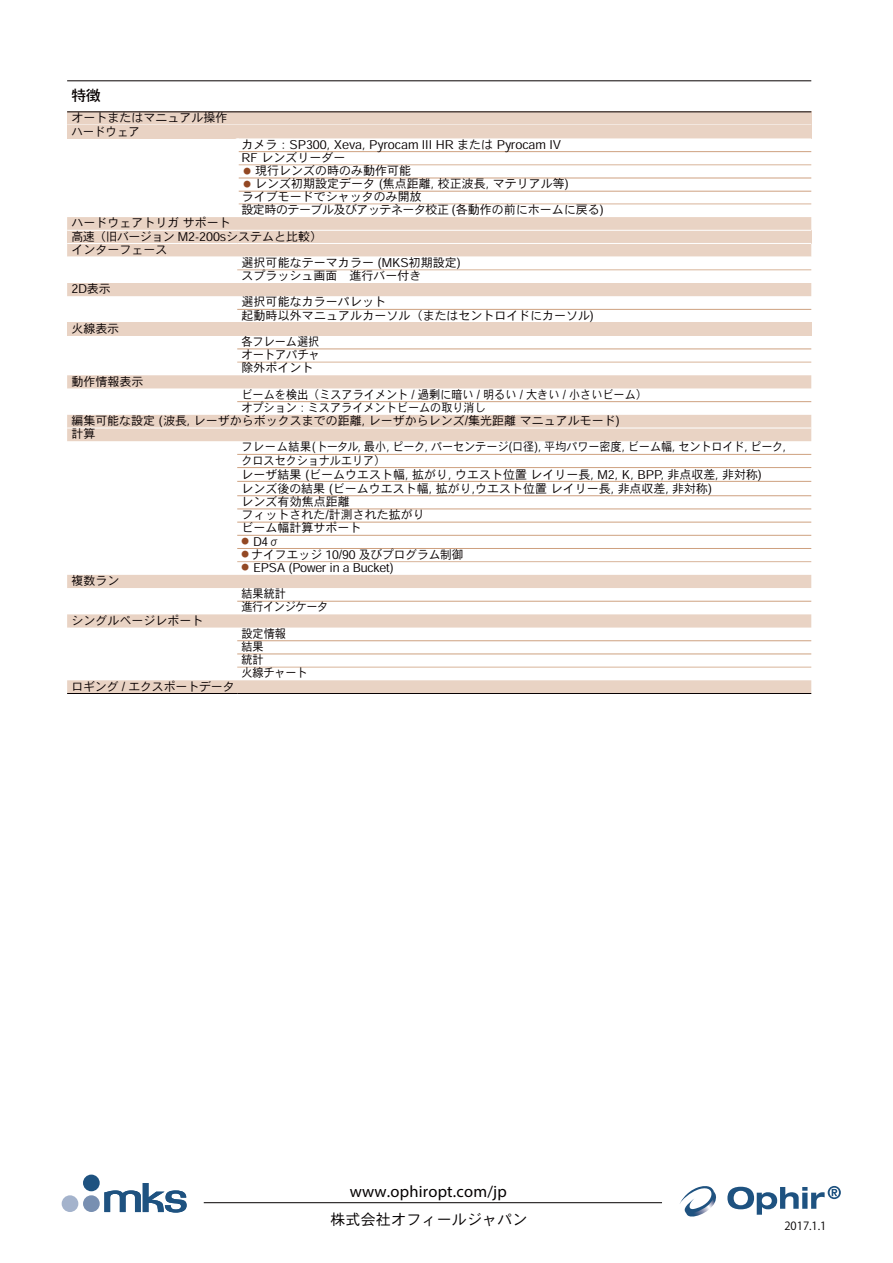
<style>
.page{position:relative;width:893px;height:1263px;background:#fff}
.page>*{position:absolute;margin:0;border:0;box-sizing:border-box;transform-origin:0 0}
.t1{font:16.5px "Myriad Pro";letter-spacing:.01em;color:#040000}
.t2{font:15px "Heisei Kaku Go W3";letter-spacing:.01em;color:#040000}
.t3{font:15px "Heisei Kaku Go W5";color:#070001}
.t4{font:12px/13.2px "Heisei Kaku Go W3";color:#070001}
.t5{font:12px/13.2px "Heisei Kaku Go W3";color:#070001;scale:.93 1}
.t6{font:12px/13.2px "Heisei Kaku Go W3";letter-spacing:-.03em;color:#070001;scale:.93 1}
.t7{font:12px "Heisei Kaku Go W3";letter-spacing:-.02em;color:#070001;scale:.95 1}
.t8{font:11.25px "Koz Go Pr 6 N";color:#040000}
.s1{font-family:"Koz Go Pr 6 N";font-size:7.65px;color:#934823}
</style>
<div class="page">
<div style="left:67px;top:112px;width:744px;height:13px;background:#e9d3c4"></div>
<hr style="left:67px;top:81px;width:744px;height:1px;background:#070001">
<hr style="left:67px;top:112px;width:744px;height:1px;background:#070001">
<div style="left:67px;top:125px;width:744px;height:13px;background:#e9d3c4"></div>
<svg style="left:239px;top:138px;width:572px;height:1px"></svg>
<hr style="left:239px;top:151px;width:572px;height:1px;background:#cea180">
<svg style="left:67px;top:152px;width:744px;height:118px"></svg>
<hr style="left:67px;top:230px;width:170px;height:1px;background:#fff">
<hr style="left:237px;top:230px;width:574px;height:1px;background:#fff">
<hr style="left:67px;top:243px;width:170px;height:1px;background:#fff">
<hr style="left:237px;top:243px;width:574px;height:1px;background:#fff">
<hr style="left:237px;top:270px;width:574px;height:1px;background:#d8b499">
<svg style="left:67px;top:283px;width:744px;height:79px"></svg>
<div style="left:67px;top:323px;width:744px;height:13px;background:#e9d3c4"></div>
<svg style="left:67px;top:375px;width:744px;height:318px"></svg>
<hr style="left:67px;top:428px;width:170px;height:1px;background:#fff">
<hr style="left:237px;top:428px;width:574px;height:1px;background:#fff">
<hr style="left:67px;top:693px;width:170px;height:1px;background:#070001">
<hr style="left:237px;top:693px;width:574px;height:1px;background:#070001">
<hr style="left:237px;top:309px;width:574px;height:1px;background:#cea180">
<hr style="left:237px;top:349px;width:574px;height:1px;background:#cea180">
<hr style="left:237px;top:401px;width:574px;height:1px;background:#cea180">
<hr style="left:237px;top:454px;width:574px;height:1px;background:#cea180">
<hr style="left:237px;top:467px;width:574px;height:1px;background:#cea180">
<hr style="left:237px;top:495px;width:574px;height:1px;background:#cea180">
<hr style="left:237px;top:509px;width:574px;height:1px;background:#cea180">
<hr style="left:237px;top:522px;width:574px;height:1px;background:#cea180">
<hr style="left:237px;top:535px;width:574px;height:1px;background:#cea180">
<hr style="left:237px;top:548px;width:574px;height:1px;background:#cea180">
<hr style="left:237px;top:601px;width:574px;height:1px;background:#cea180">
<hr style="left:237px;top:640px;width:574px;height:1px;background:#cea180">
<hr style="left:237px;top:654px;width:574px;height:1px;background:#cea180">
<hr style="left:237px;top:362px;width:574px;height:1px;background:#d8b499">
<hr style="left:237px;top:561px;width:574px;height:1px;background:#d8b499">
<hr style="left:237px;top:667px;width:574px;height:1px;background:#d8b499">
<hr style="left:237px;top:481px;width:574px;height:1px;background:#cea180">
<hr style="left:204px;top:1202px;width:458px;height:1px;background:#040000">
<svg style="left:104px;top:1183px;width:83px;height:29px"></svg>
<div style="left:83px;top:1174px;width:17px;height:17px;background:#1e5280;border-radius:50%"></div>
<div style="left:83px;top:1195px;width:17px;height:17px;background:#788fb1;border-radius:50%"></div>
<div style="left:62px;top:1195px;width:16px;height:17px;background:#a4b3cc;border-radius:50%"></div>
<svg style="left:727px;top:1186px;width:114px;height:29px"></svg>
<svg style="left:680px;top:1186px;width:36px;height:31px"></svg>
<p class="t3" style="left:71px;top:87px;width:31px">特徴</p>
<p class="t4" style="left:71px;top:112px;width:157px">オートまたはマニュアル操作ハードウェア</p>
<p class="t4" style="left:241px;top:138px;width:321px">カメラ：SP300, Xeva, Pyrocam III HR または Pyrocam IV<br>RF レンズリーダー</p>
<p class="t4" style="left:243px;top:165px;width:169px"><span class="s1">●</span> 現行レンズの時のみ動作可能</p>
<p class="t4" style="left:241px;top:178px;width:364px"><span class="s1">●</span> レンズ初期設定データ (焦点距離, 校正波長, マテリアル等)<br>ライブモードでシャッタのみ開放<br>設定時のテーブル及びアッテネータ校正 (各動作の前にホームに戻る)</p>
<p class="t4" style="left:71px;top:217px;width:161px">ハードウェアトリガ サポート</p>
<p class="t4" style="left:71px;top:230px;width:252px">高速（旧バージョン M2-200sシステムと比較）</p>
<p class="t4" style="left:71px;top:243px;width:97px">インターフェース</p>
<p class="t4" style="left:241px;top:256px;width:221px">選択可能なテーマカラー (MKS初期設定)</p>
<p class="t4" style="left:241px;top:270px;width:182px">スプラッシュ画面　進行バー付き</p>
<p class="t4" style="left:71px;top:283px;width:41px">2D表示</p>
<p class="t4" style="left:241px;top:296px;width:146px">選択可能なカラーパレット</p>
<p class="t4" style="left:241px;top:309px;width:354px">起動時以外マニュアルカーソル（またはセントロイドにカーソル)</p>
<p class="t4" style="left:71px;top:322px;width:49px">火線表示</p>
<p class="t5" style="left:241px;top:335px;width:85px">各フレーム選択</p>
<p class="t7" style="left:241px;top:348px;width:84px">オートアパチャ</p>
<p class="t4" style="left:241px;top:362px;width:73px">除外ポイント</p>
<p class="t4" style="left:71px;top:375px;width:73px">動作情報表示</p>
<p class="t5" style="left:241px;top:388px;width:438px">ビームを検出（ミスアライメント / 過剰に暗い / 明るい / 大きい / 小さいビーム）</p>
<p class="t5" style="left:241px;top:401px;width:264px">オプション：ミスアライメントビームの取り消し</p>
<p class="t4" style="left:71px;top:415px;width:550px">編集可能な設定 (波長, レーザからボックスまでの距離, レーザからレンズ/集光距離 マニュアルモード)</p>
<p class="t4" style="left:71px;top:428px;width:25px">計算</p>
<p class="t5" style="left:241px;top:441px;width:587px">フレーム結果(トータル, 最小, ピーク, パーセンテージ(口径), 平均パワー密度, ビーム幅, セントロイド, ピーク,</p>
<p class="t5" style="left:241px;top:454px;width:156px">クロスセクショナルエリア）</p>
<p class="t4" style="left:241px;top:482px;width:472px">レンズ後の結果 (ビームウエスト幅, 拡がり,ウエスト位置 レイリー長, 非点収差, 非対称)レンズ有効焦点距離<br>フィットされた/計測された拡がり<br>ビーム幅計算サポート</p>
<p class="t4" style="left:242px;top:535px;width:40px"><span class="s1">●</span> D4σ</p>
<p class="t4" style="left:242px;top:548px;width:224px"><span class="s1">●</span> ナイフエッジ 10/90 及びプログラム制御</p>
<p class="t4" style="left:242px;top:561px;width:154px"><span class="s1">●</span> EPSA (Power in a Bucket)</p>
<p class="t4" style="left:71px;top:575px;width:50px">複数ラン</p>
<p class="t6" style="left:241px;top:588px;width:95px">結果統計<br>進行インジケータ</p>
<p class="t4" style="left:71px;top:614px;width:133px">シングルページレポート</p>
<p class="t5" style="left:241px;top:627px;width:73px">設定情報<br>結果<br>統計<br>火線チャート</p>
<p class="t4" style="left:71px;top:680px;width:165px">ロギング / エクスポートデータ</p>
<p class="t4" style="left:242px;top:469px;width:522px">レーザ結果 (ビームウエスト幅, 拡がり, ウエスト位置 レイリー長, M2, K, BPP, 非点収差, 非対称)</p>
<h1 class="t1" style="left:350px;top:1181px;width:158px">www.ophiropt.com/jp</h1>
<p class="t2" style="left:330px;top:1211px;width:199px">株式会社オフィールジャパン</p>
<p class="t8" style="left:784px;top:1219px;width:44px">2017.1.1</p>
</div>
